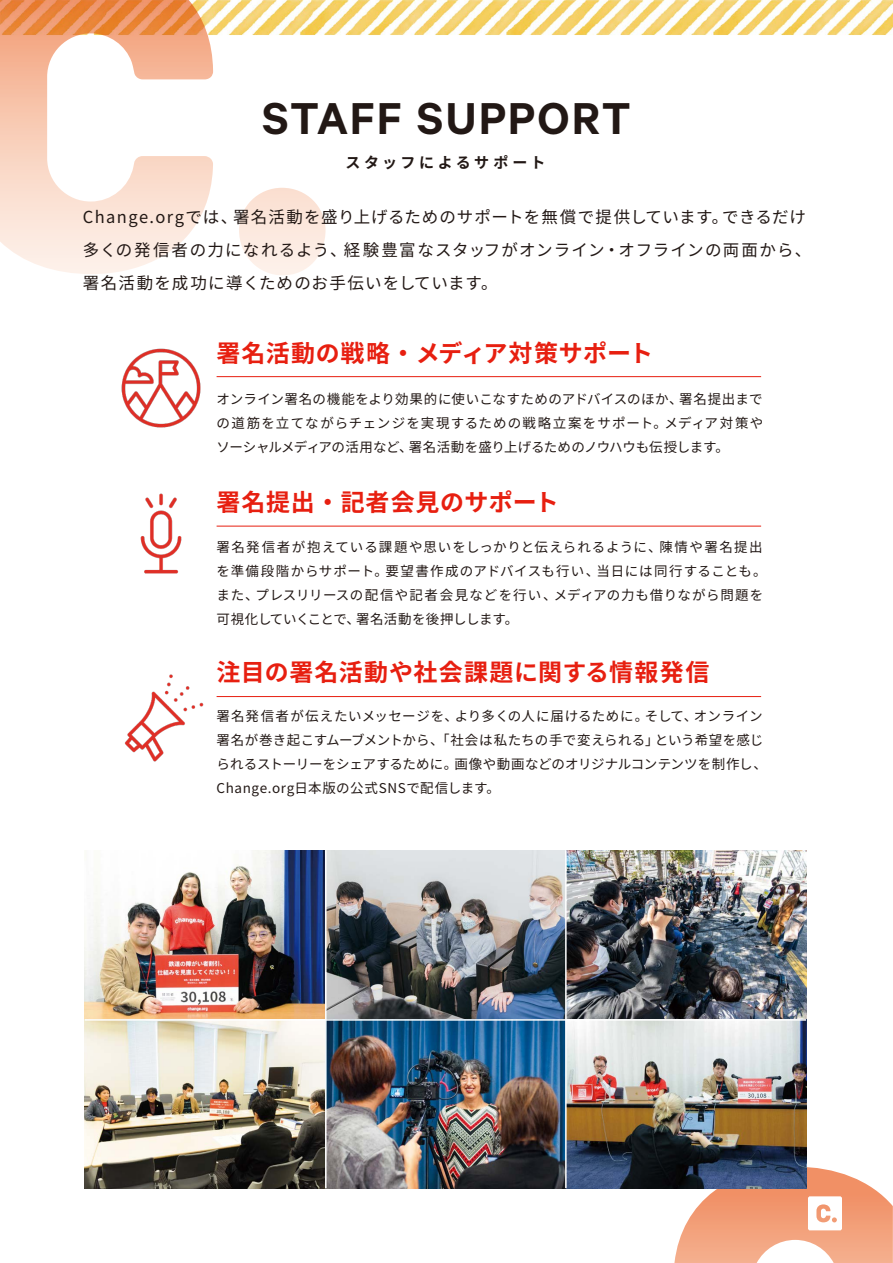
<style>
.page{position:relative;width:893px;height:1263px;background:#fff}
.page>*{position:absolute;margin:0;border:0;box-sizing:border-box;transform-origin:0 0}
.t1{font:700 43.5px "Change Calibre";letter-spacing:.035em;color:#221815}
.t2{font:700 24px "Source Han Sans JP";letter-spacing:.03em;color:#e71f10}
.t3{font:16.5px/33px "Noto Sans CJ Kjp";letter-spacing:.07em;color:#221815}
.t4{font:700 15px "Noto Sans CJ Kjp";letter-spacing:.225em;color:#221815}
.t5{font:13.5px/24px "Noto Sans CJ Kjp";letter-spacing:.03em;color:#221815;text-align:justify}
.t6{font:13.5px/24px "Noto Sans CJ Kjp";letter-spacing:.055em;color:#221815}
</style>
<div class="page">
<svg style="left:0;top:59px;width:213px;height:215px"></svg>
<div style="left:239px;top:188px;width:87px;height:87px;background:#fce9de;border-radius:43px"></div>
<img style="left:0;top:0;width:893px;height:59px">
<svg style="left:674px;top:1167px;width:219px;height:96px"></svg>
<img style="left:85px;top:850px;width:239px;height:168px">
<img style="left:327px;top:850px;width:479px;height:168px">
<img style="left:85px;top:1021px;width:239px;height:167px">
<img style="left:327px;top:1021px;width:479px;height:167px">
<hr style="left:217px;top:376px;width:544px;height:1px;background:#e71f10">
<img style="left:121px;top:348px;width:111px;height:80px">
<hr style="left:217px;top:526px;width:544px;height:1px;background:#e71f10">
<img style="left:140px;top:493px;width:92px;height:81px">
<hr style="left:217px;top:696px;width:544px;height:1px;background:#e71f10">
<img style="left:124px;top:674px;width:108px;height:88px">
<hr style="left:565px;top:850px;width:2px;height:338px;background:#fff">
<h1 class="t1" style="left:262px;top:89px;width:370px">STAFF SUPPORT</h1>
<p class="t4" style="left:345px;top:154px;width:201px">スタッフによるサポート</p>
<p class="t3" style="left:83px;top:201px;width:730px">Change.orgでは、署名活動を盛り上げるためのサポートを無償で提供しています。できるだけ多くの発信者の力になれるよう、経験豊富なスタッフがオンライン・オフラインの両面から、署名活動を成功に導くためのお手伝いをしています。</p>
<h2 class="t2" style="left:217px;top:340px;width:438px">署名活動の戦略・メディア対策サポート</h2>
<p class="t5" style="left:217px;top:388px;width:548px">オンライン署名の機能をより効果的に使いこなすためのアドバイスのほか、署名提出までの道筋を立てながらチェンジを実現するための戦略立案をサポート。メディア対策やソーシャルメディアの活用など、署名活動を盛り上げるためのノウハウも伝授します。</p>
<h2 class="t2" style="left:217px;top:489px;width:344px">署名提出・記者会見のサポート</h2>
<p class="t6" style="left:217px;top:535px;width:552px">署名発信者が抱えている課題や思いをしっかりと伝えられるように、陳情や署名提出を準備段階からサポート。要望書作成のアドバイスも行い、当日には同行することも。また、プレスリリースの配信や記者会見などを行い、メディアの力も借りながら問題を可視化していくことで、署名活動を後押しします。</p>
<h2 class="t2" style="left:217px;top:658px;width:494px">注目の署名活動や社会課題に関する情報発信</h2>
<p class="t5" style="left:217px;top:704px;width:552px;text-align:left">署名発信者が伝えたいメッセージを、より多くの人に届けるために。そして、オンライン署名が巻き起こすムーブメントから、「社会は私たちの手で変えられる」という希望を感じられるストーリーをシェアするために。画像や動画などのオリジナルコンテンツを制作し、Change.org日本版の公式SNSで配信します。</p>
</div>
